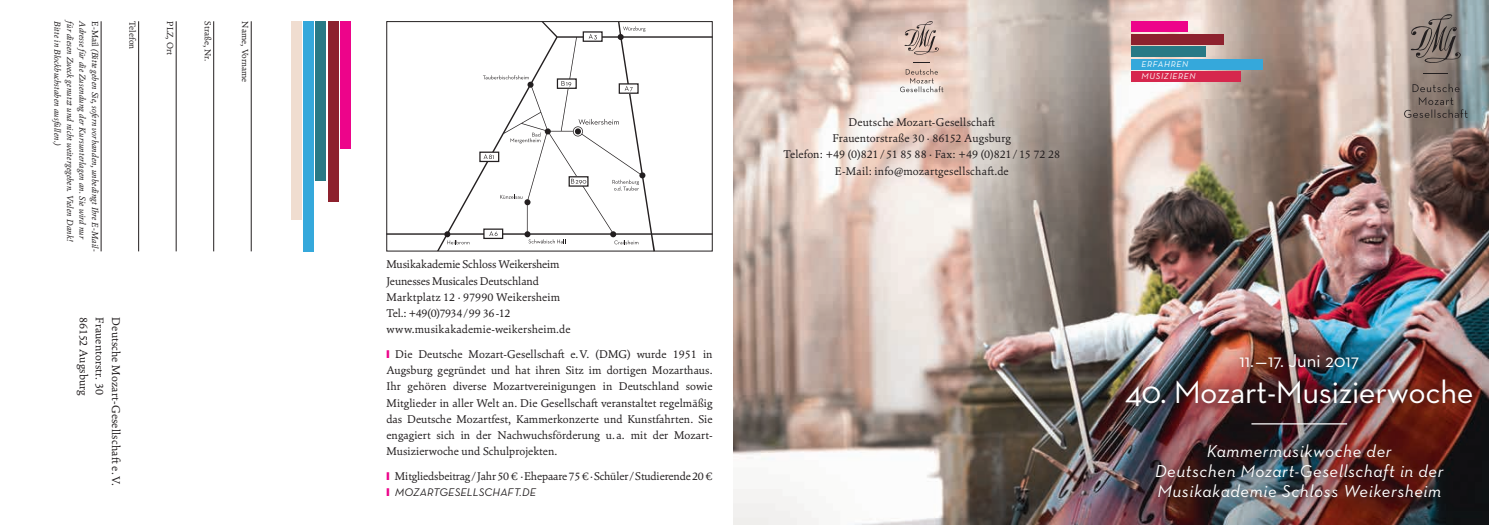
<style>
.page{position:relative;width:1489px;height:525px;background:#fff}
.page>*{position:absolute;margin:0;border:0;box-sizing:border-box;transform-origin:0 0}
.t1{font:32.5px "Neutraface Text";letter-spacing:-.01em;color:#fff}
.t2{font:18.75px "Neutraface Text";color:#fff}
.t3{font:italic 17.5px/20px "Neutraface Text";letter-spacing:.03em;color:#fff;text-align:center}
.t4{font:11.25px/16.2px "Cala";letter-spacing:.005em;color:#231f20}
.t5{font:11.25px "Neutraface Text Book Italic Alt";letter-spacing:.005em;color:#231f20}
.t6{font:italic 8.75px "Cala";letter-spacing:.005em;color:#231f20}
.t7{font:8.75px "Cala";letter-spacing:.005em;color:#231f20}
.t8{font:italic 8.75px "Neutraface Text";letter-spacing:.075em;color:#fff}
.s1{font-style:normal}
.s2{color:#ed048a}
</style>
<div class="page">
<img style="left:733px;top:0;width:755px;height:524px">
<div style="left:1116px;top:345px;width:364px;height:161px;background:#231f20;opacity:.85"></div>
<hr style="left:1251px;top:423px;width:95px;height:1px;background:#fff">
<div style="left:1130px;top:21px;width:57px;height:11px;background:#ed048a"></div>
<div style="left:1130px;top:46px;width:75px;height:11px;background:#287985"></div>
<div style="left:1130px;top:71px;width:110px;height:11px;background:#d6274d"></div>
<div style="left:1130px;top:59px;width:131px;height:10px;background:#35a8db"></div>
<div style="left:1130px;top:34px;width:92px;height:10px;background:#8d212e"></div>
<div style="left:772px;top:105px;width:299px;height:84px;background:#fff;opacity:.6"></div>
<svg style="left:900px;top:69px;width:43px;height:23px"></svg>
<svg style="left:904px;top:21px;width:34px;height:34px"></svg>
<svg style="left:913px;top:62px;width:16px;height:1px"></svg>
<svg style="left:386px;top:21px;width:326px;height:230px"></svg>
<div style="left:619px;top:84px;width:19px;height:9px;background:#fff"></div>
<div style="left:618px;top:83px;width:20px;height:11px;border:1px solid #231f20"></div>
<svg style="left:624px;top:86px;width:8px;height:5px"></svg>
<div style="left:480px;top:152px;width:18px;height:9px;background:#fff"></div>
<div style="left:479px;top:151px;width:20px;height:11px;border:1px solid #231f20"></div>
<svg style="left:483px;top:154px;width:11px;height:5px"></svg>
<div style="left:484px;top:229px;width:18px;height:9px;background:#fff"></div>
<div style="left:483px;top:228px;width:20px;height:11px;border:1px solid #231f20"></div>
<svg style="left:489px;top:231px;width:8px;height:5px"></svg>
<div style="left:557px;top:79px;width:19px;height:9px;background:#fff"></div>
<div style="left:557px;top:78px;width:19px;height:11px;border:1px solid #231f20"></div>
<svg style="left:561px;top:81px;width:10px;height:5px"></svg>
<div style="left:569px;top:177px;width:19px;height:9px;background:#fff"></div>
<div style="left:568px;top:176px;width:20px;height:10px;border:1px solid #231f20"></div>
<svg style="left:571px;top:179px;width:15px;height:5px"></svg>
<div style="left:583px;top:32px;width:19px;height:9px;background:#fff"></div>
<div style="left:582px;top:31px;width:20px;height:11px;border:1px solid #231f20"></div>
<svg style="left:588px;top:34px;width:9px;height:5px"></svg>
<div style="left:340px;top:21px;width:11px;height:128px;background:#ed048a"></div>
<div style="left:315px;top:21px;width:11px;height:160px;background:#287985"></div>
<div style="left:291px;top:21px;width:10px;height:199px;background:#f0ddd0"></div>
<div style="left:328px;top:21px;width:10px;height:181px;background:#8d212e"></div>
<div style="left:303px;top:21px;width:11px;height:230px;background:#35a8db"></div>
<hr style="left:251px;top:21px;width:1px;height:230px;background:#231f20">
<hr style="left:213px;top:21px;width:1px;height:230px;background:#231f20">
<hr style="left:176px;top:21px;width:1px;height:230px;background:#231f20">
<hr style="left:138px;top:21px;width:1px;height:230px;background:#231f20">
<hr style="left:101px;top:21px;width:1px;height:230px;background:#231f20">
<svg style="left:1403px;top:84px;width:64px;height:34px;background:#7c726c"></svg>
<svg style="left:1410px;top:14px;width:50px;height:49px;background:#80756f"></svg>
<svg style="left:1423px;top:73px;width:24px;height:1px"></svg>
<p class="t6" style="left:63px;top:21px;width:127px;rotate:90deg">Bitte in Blockbuchstaben ausfüllen.)</p>
<p class="t6" style="left:76px;top:21px;width:222px;rotate:90deg">für diesen Zweck genutzt und nicht weitergegeben. Vielen Dank!</p>
<p class="t6" style="left:88px;top:21px;width:219px;rotate:90deg">Adresse für die Zusendung der Kursunterlagen an. Sie wird nur</p>
<p class="t6" style="left:101px;top:21px;width:231px;rotate:90deg"><span class="s1">E-Mail</span> (Bitte geben Sie, sofern vorhanden, unbedingt Ihre E-Mail-</p>
<p class="t7" style="left:138px;top:21px;width:30px;rotate:90deg">Telefon</p>
<p class="t7" style="left:176px;top:21px;width:35px;rotate:90deg">PLZ, Ort</p>
<p class="t7" style="left:213px;top:21px;width:41px;rotate:90deg">Straße, Nr.</p>
<p class="t7" style="left:251px;top:21px;width:63px;rotate:90deg">Name, Vorname</p>
<p class="t4" style="left:92px;top:317px;width:80px;rotate:90deg">86152 Augsburg</p>
<p class="t4" style="left:108px;top:317px;width:79px;rotate:90deg">Frauentorstr. 30</p>
<p class="t4" style="left:124px;top:317px;width:170px;rotate:90deg">Deutsche Mozart-Gesellschaft e.V.</p>
<p class="t4" style="left:386px;top:256px;width:186px">Musikakademie Schloss Weikersheim Jeunesses Musicales Deutschland Marktplatz 12 · 97990 Weikersheim Tel.: +49(0)7934/99 36-12 www.musikakademie-weikersheim.de</p>
<p class="t4" style="left:386px;top:346px;width:328px;text-align:justify"><span class="s2">❙</span> Die Deutsche Mozart-Gesellschaft e.V. (DMG) wurde 1951 in Augsburg gegründet und hat ihren Sitz im dortigen Mozarthaus.<br>Ihr gehören diverse Mozartvereinigungen in Deutschland sowie Mitglieder in aller Welt an. Die Gesellschaft veranstaltet regelmäßig das Deutsche Mozartfest, Kammerkonzerte und Kunstfahrten. Sie engagiert sich in der Nachwuchsförderung u. a. mit der Mozart-Musizierwoche und Schulprojekten.</p>
<p class="t4" style="left:386px;top:467px;width:327px"><span class="s2">❙</span> Mitgliedsbeitrag/ Jahr 50€ · Ehepaare 75€ · Schüler/Studierende 20€</p>
<p class="t5" style="left:386px;top:485px;width:151px"><span class="s2">❙</span> MOZARTGESELLSCHAFT.DE</p>
<p class="t4" style="left:783px;top:114px;width:278px;text-align:center">Deutsche Mozart-Gesellschaft<br>Frauentorstraße 30 · 86152 Augsburg<br>Telefon: +49 (0)821/ 51 85 88 · Fax: +49 (0)821/ 15 72 28<br>E-Mail: info@mozartgesellschaft.de</p>
<p class="t8" style="left:1141px;top:59px;width:48px">ERFAHREN</p>
<p class="t8" style="left:1141px;top:71px;width:56px">MUSIZIEREN</p>
<h2 class="t2" style="left:1239px;top:348px;width:121px">11.—17. Juni 2017</h2>
<h1 class="t1" style="left:1124px;top:371px;width:350px">40. Mozart-Musizierwoche</h1>
<h3 class="t3" style="left:1154px;top:440px;width:290px">Kammermusikwoche der<br>Deutschen Mozart-Gesellschaft in der<br>Musikakademie Schloss Weikersheim</h3>
</div>
